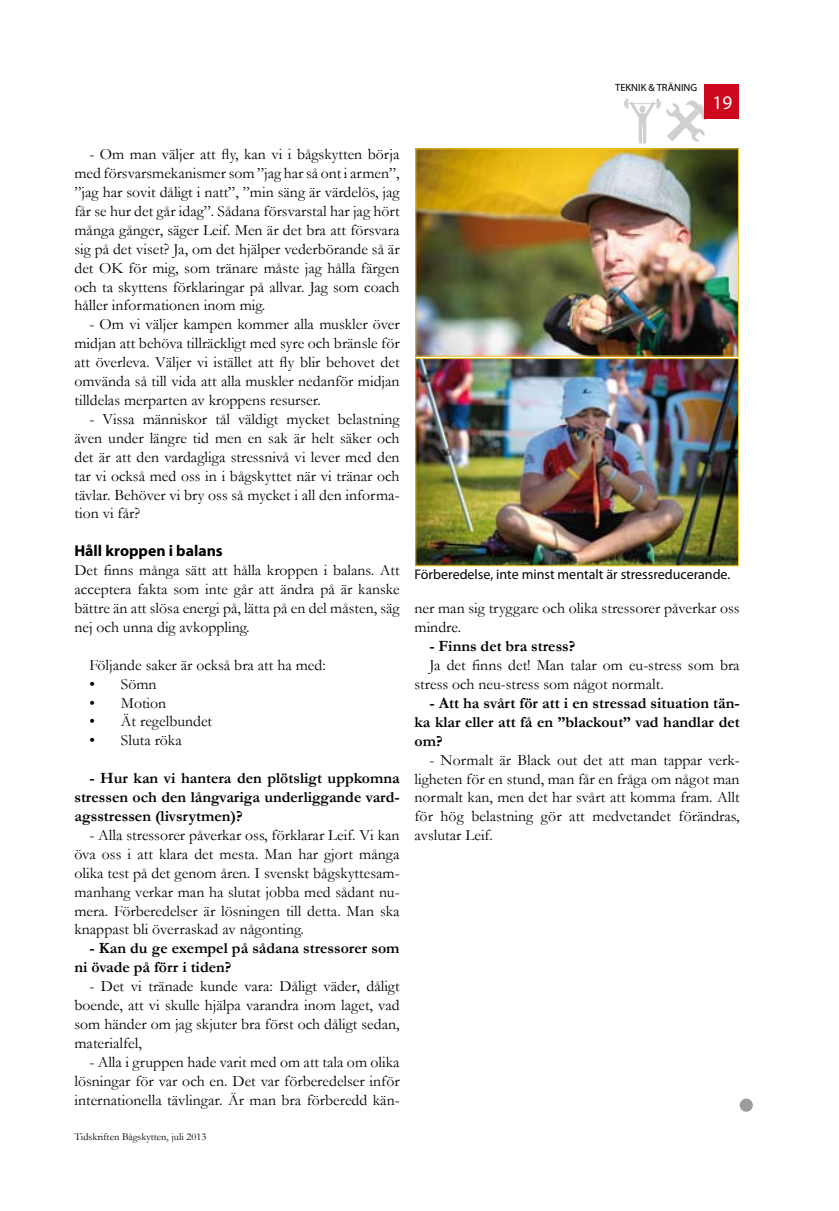
<style>
.page{position:relative;width:839px;height:1211px;background:#fff}
.page>*{position:absolute;margin:0;border:0;box-sizing:border-box;transform-origin:0 0}
.t1{font:19.25px "Myriad Pro";color:#fff}
.t2{font:15.75px/18.9px "Garamond";color:#000;text-align:justify}
.t3{font:700 15.75px/18.9px "Garamond";color:#000;text-align:justify}
.t4{font:700 15.75px "Myriad Pro";color:#000}
.t5{font:14px "Myriad Pro";color:#000}
.t6{font:10.5px "Garamond";color:#000}
.t7{font:10.5px "Myriad Pro";color:#000}
</style>
<div class="page">
<div style="left:703px;top:84px;width:35px;height:35px;background:#cd071e"></div>
<img style="left:417px;top:150px;width:319px;height:204px">
<div style="left:415px;top:148px;width:323px;height:208px;border:1px solid #f3c420"></div>
<img style="left:417px;top:360px;width:319px;height:204px">
<div style="left:415px;top:358px;width:323px;height:208px;border:1px solid #f3c420"></div>
<svg style="left:739px;top:1098px;width:13px;height:13px"></svg>
<svg style="left:703px;top:98px;width:1px;height:21px"></svg>
<p class="t7" style="left:615px;top:81px;width:84px">TEKNIK &amp; TRÄNING</p>
<p class="t1" style="left:712px;top:90px;width:21px">19</p>
<p class="t2" style="left:74px;top:144px;width:326px;text-indent:15px">- Om man väljer att fly, kan vi i bågskytten börja med försvarsmekanismer som ”jag har så ont i armen”, ”jag har sovit dåligt i natt”, ”min säng är värdelös, jag får se hur det går idag”. Sådana försvarstal har jag hört många gånger, säger Leif. Men är det bra att försvara sig på det viset? Ja, om det hjälper vederbörande så är det OK för mig, som tränare måste jag hålla färgen och ta skyttens förklaringar på allvar. Jag som coach håller informationen inom mig.</p>
<p class="t2" style="left:74px;top:314px;width:326px;text-indent:15px">- Om vi väljer kampen kommer alla muskler över midjan att behöva tillräckligt med syre och bränsle för att överleva. Väljer vi istället att fly blir behovet det omvända så till vida att alla muskler nedanför midjan tilldelas merparten av kroppens resurser.</p>
<p class="t2" style="left:74px;top:409px;width:326px;text-indent:15px">- Vissa människor tål väldigt mycket belastning även under längre tid men en sak är helt säker och det är att den vardagliga stressnivå vi lever med den tar vi också med oss in i bågskyttet när vi tränar och tävlar. Behöver vi bry oss så mycket i all den informa&shy;tion vi får?</p>
<p class="t4" style="left:74px;top:540px;width:150px">Håll kroppen i balans</p>
<p class="t2" style="left:74px;top:560px;width:326px">Det finns många sätt att hålla kroppen i balans. Att acceptera fakta som inte går att ändra på är kanske bättre än att slösa energi på, lätta på en del måsten, säg nej och unna dig avkoppling.</p>
<p class="t2" style="left:89px;top:655px;width:238px">Följande saker är också bra att ha med:</p>
<p class="t2" style="left:89px;top:674px;width:69px">• Sömn</p>
<p class="t2" style="left:89px;top:692px;width:78px">• Motion</p>
<p class="t2" style="left:89px;top:711px;width:124px">• Ät regelbundet</p>
<p class="t2" style="left:89px;top:730px;width:94px">• Sluta röka</p>
<p class="t3" style="left:74px;top:768px;width:326px;text-indent:15px">- Hur kan vi hantera den plötsligt uppkomna stressen och den långvariga underliggande vard&shy;agsstressen (livsrytmen)?</p>
<p class="t2" style="left:74px;top:825px;width:326px;text-indent:15px">- Alla stressorer påverkar oss, förklarar Leif. Vi kan öva oss i att klara det mesta. Man har gjort många olika test på det genom åren. I svenskt bågskyttesam&shy;manhang verkar man ha slutat jobba med sådant nu&shy;mera. Förberedelser är lösningen till detta. Man ska knappast bli överraskad av någonting.</p>
<p class="t3" style="left:74px;top:939px;width:326px;text-indent:15px">- Kan du ge exempel på sådana stressorer som ni övade på förr i tiden?</p>
<p class="t2" style="left:74px;top:976px;width:326px;text-indent:15px">- Det vi tränade kunde vara: Dåligt väder, dåligt boende, att vi skulle hjälpa varandra inom laget, vad som händer om jag skjuter bra först och dåligt sedan, materialfel,</p>
<p class="t2" style="left:74px;top:1052px;width:326px;text-indent:15px">- Alla i gruppen hade varit med om att tala om olika lösningar för var och en. Det var förberedelser inför internationella tävlingar. Är man bra förberedd kän-</p>
<p class="t6" style="left:74px;top:1129px;width:133px">Tidskriften Bågskytten, juli 2013</p>
<p class="t5" style="left:414px;top:566px;width:317px">Förberedelse, inte minst mentalt är stressreducerande.</p>
<p class="t2" style="left:414px;top:598px;width:326px">ner man sig tryggare och olika stressorer påverkar oss mindre.</p>
<p class="t3" style="left:429px;top:636px;width:147px">- Finns det bra stress?</p>
<p class="t2" style="left:414px;top:655px;width:326px;text-indent:15px">Ja det finns det! Man talar om eu-stress som bra stress och neu-stress som något normalt.</p>
<p class="t3" style="left:414px;top:693px;width:326px;text-indent:15px">- Att ha svårt för att i en stressad situation tän&shy;ka klar eller att få en ”blackout” vad handlar det om?</p>
<p class="t2" style="left:414px;top:749px;width:326px;text-indent:15px">- Normalt är Black out det att man tappar verk&shy;ligheten för en stund, man får en fråga om något man normalt kan, men det har svårt att komma fram. Allt för hög belastning gör att medvetandet förändras, avslutar Leif.</p>
</div>
